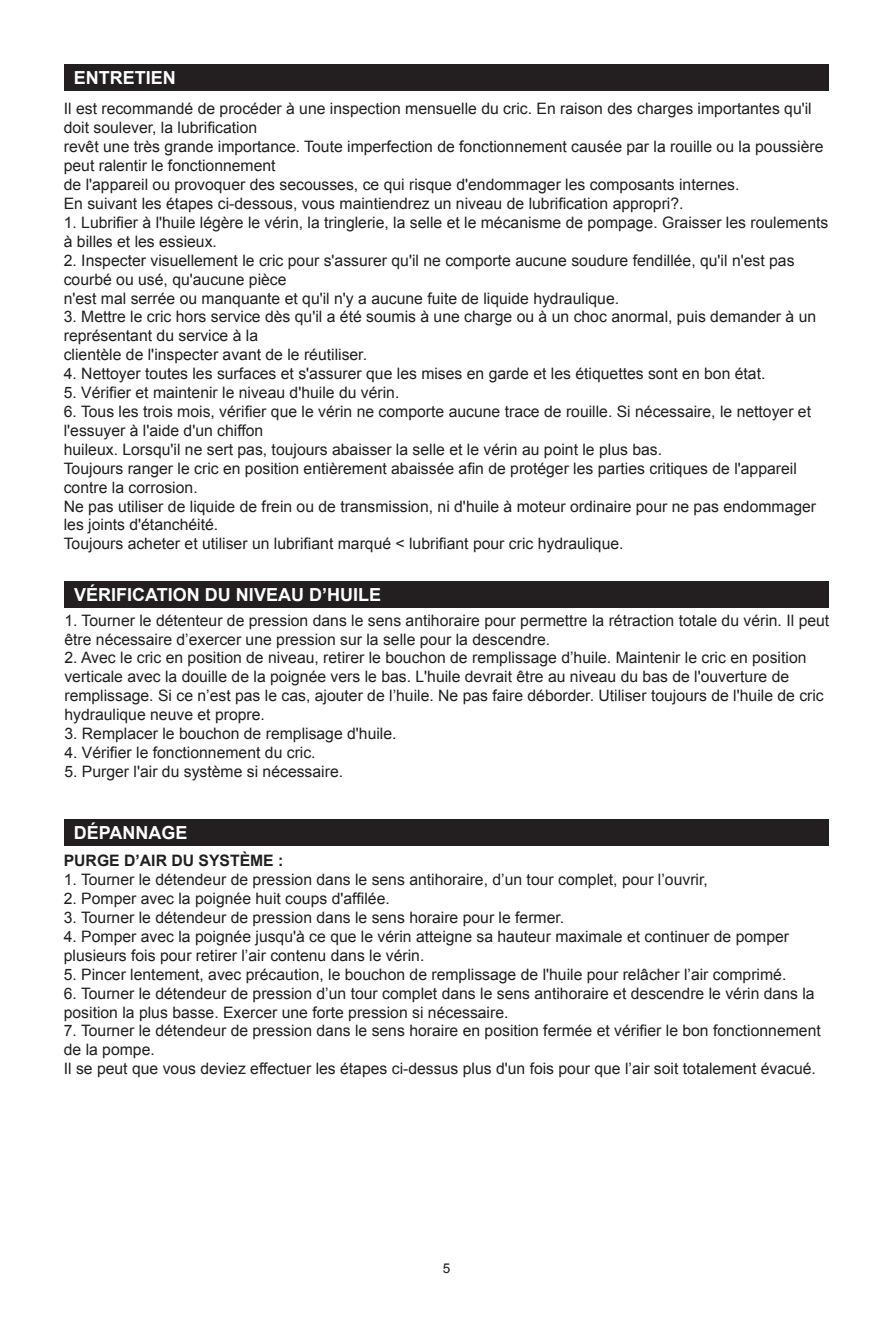
<style>
.page{position:relative;width:893px;height:1340px;background:#fff}
.page>*{position:absolute;margin:0;border:0;box-sizing:border-box;transform-origin:0 0}
.t1{font:700 18px "Arial";color:#fff}
.t2{font:15.75px/18.9px "Arial";color:#231f20}
.t3{font:700 15.75px "Arial";color:#231f20}
.t4{font:13.5px "Arial";color:#231f20}
</style>
<div class="page">
<div style="left:64px;top:64px;width:764px;height:27px;background:#231f20"></div>
<div style="left:64px;top:581px;width:765px;height:27px;background:#231f20"></div>
<div style="left:64px;top:818px;width:764px;height:27px;background:#231f20"></div>
<p class="t1" style="left:74px;top:66px;width:104px">ENTRETIEN</p>
<p class="t2" style="left:64px;top:100px;width:749px">Il est recommandé de procéder à une inspection mensuelle du cric. En raison des charges importantes qu'il doit soulever, la lubrification</p>
<p class="t2" style="left:64px;top:137px;width:761px">revêt une très grande importance. Toute imperfection de fonctionnement causée par la rouille ou la poussière peut ralentir le fonctionnement</p>
<p class="t2" style="left:64px;top:175px;width:677px">de l'appareil ou provoquer des secousses, ce qui risque d'endommager les composants internes.</p>
<p class="t2" style="left:64px;top:194px;width:621px">En suivant les étapes ci-dessous, vous maintiendrez un niveau de lubrification appropri?.</p>
<p class="t2" style="left:64px;top:213px;width:766px">1. Lubrifier à l'huile légère le vérin, la tringlerie, la selle et le mécanisme de pompage. Graisser les roulements à billes et les essieux.</p>
<p class="t2" style="left:64px;top:251px;width:732px">2. Inspecter visuellement le cric pour s'assurer qu'il ne comporte aucune soudure fendillée, qu'il n'est pas courbé ou usé, qu'aucune pièce</p>
<p class="t2" style="left:64px;top:289px;width:557px">n'est mal serrée ou manquante et qu'il n'y a aucune fuite de liquide hydraulique.</p>
<p class="t2" style="left:64px;top:307px;width:754px">3. Mettre le cric hors service dès qu'il a été soumis à une charge ou à un choc anormal, puis demander à un représentant du service à la</p>
<p class="t2" style="left:64px;top:345px;width:305px">clientèle de l'inspecter avant de le réutiliser.</p>
<p class="t2" style="left:64px;top:364px;width:703px">4. Nettoyer toutes les surfaces et s'assurer que les mises en garde et les étiquettes sont en bon état.</p>
<p class="t2" style="left:64px;top:383px;width:337px">5. Vérifier et maintenir le niveau d'huile du vérin.</p>
<p class="t2" style="left:64px;top:402px;width:749px">6. Tous les trois mois, vérifier que le vérin ne comporte aucune trace de rouille. Si nécessaire, le nettoyer et l'essuyer à l'aide d'un chiffon</p>
<p class="t2" style="left:64px;top:440px;width:600px">huileux. Lorsqu'il ne sert pas, toujours abaisser la selle et le vérin au point le plus bas.</p>
<p class="t2" style="left:64px;top:459px;width:735px">Toujours ranger le cric en position entièrement abaissée afin de protéger les parties critiques de l'appareil contre la corrosion.</p>
<p class="t2" style="left:64px;top:496px;width:754px">Ne pas utiliser de liquide de frein ou de transmission, ni d'huile à moteur ordinaire pour ne pas endommager les joints d'étanchéité.</p>
<p class="t2" style="left:64px;top:534px;width:561px">Toujours acheter et utiliser un lubrifiant marqué &lt; lubrifiant pour cric hydraulique.</p>
<p class="t1" style="left:74px;top:583px;width:308px">VÉRIFICATION DU NIVEAU D’HUILE</p>
<p class="t2" style="left:64px;top:611px;width:766px">1. Tourner le détenteur de pression dans le sens antihoraire pour permettre la rétraction totale du vérin. Il peut être nécessaire d’exercer une pression sur la selle pour la descendre.</p>
<p class="t2" style="left:64px;top:648px;width:761px">2. Avec le cric en position de niveau, retirer le bouchon de remplissage d’huile. Maintenir le cric en position verticale avec la douille de la poignée vers le bas. L'huile devrait être au niveau du bas de l'ouverture de remplissage. Si ce n’est pas le cas, ajouter de l’huile. Ne pas faire déborder. Utiliser toujours de l'huile de cric hydraulique neuve et propre.</p>
<p class="t2" style="left:64px;top:724px;width:334px">3. Remplacer le bouchon de remplisage d'huile.</p>
<p class="t2" style="left:64px;top:743px;width:253px">4. Vérifier le fonctionnement du cric.</p>
<p class="t2" style="left:64px;top:762px;width:280px">5. Purger l'air du système si nécessaire.</p>
<p class="t1" style="left:74px;top:821px;width:115px">DÉPANNAGE</p>
<p class="t3" style="left:64px;top:850px;width:221px">PURGE D’AIR DU SYSTÈME :</p>
<p class="t2" style="left:64px;top:870px;width:646px">1. Tourner le détendeur de pression dans le sens antihoraire, d’un tour complet, pour l’ouvrir,</p>
<p class="t2" style="left:64px;top:889px;width:328px">2. Pomper avec la poignée huit coups d'affilée.</p>
<p class="t2" style="left:64px;top:908px;width:502px">3. Tourner le détendeur de pression dans le sens horaire pour le fermer.</p>
<p class="t2" style="left:64px;top:927px;width:727px">4. Pomper avec la poignée jusqu'à ce que le vérin atteigne sa hauteur maximale et continuer de pomper plusieurs fois pour retirer l’air contenu dans le vérin.</p>
<p class="t2" style="left:64px;top:964px;width:724px">5. Pincer lentement, avec précaution, le bouchon de remplissage de l'huile pour relâcher l’air comprimé.</p>
<p class="t2" style="left:64px;top:983px;width:752px">6. Tourner le détendeur de pression d’un tour complet dans le sens antihoraire et descendre le vérin dans la position la plus basse. Exercer une forte pression si nécessaire.</p>
<p class="t2" style="left:64px;top:1021px;width:758px">7. Tourner le détendeur de pression dans le sens horaire en position fermée et vérifier le bon fonctionnement de la pompe.</p>
<p class="t2" style="left:64px;top:1059px;width:754px">Il se peut que vous deviez effectuer les étapes ci-dessus plus d'un fois pour que l’air soit totalement évacué.</p>
<p class="t4" style="left:443px;top:1259px;width:9px">5</p>
</div>
